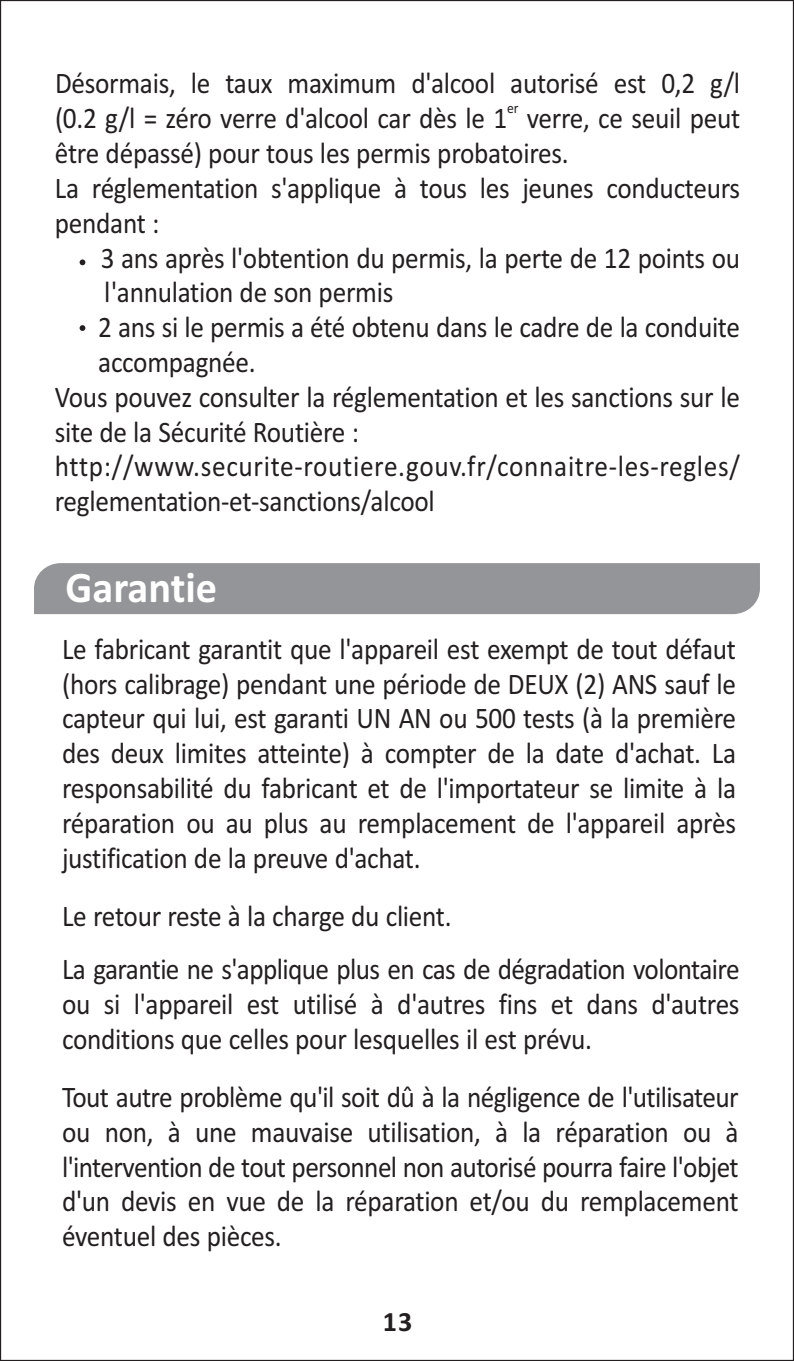
<style>
.page{position:relative;width:794px;height:1361px;background:#fff}
.page>*{position:absolute;margin:0;border:0;box-sizing:border-box;transform-origin:0 0}
.t1{font:700 44px "Calibri";color:#fff;scale:.96 1}
.t2{font:30px/34.8px "Calibri";letter-spacing:-.01em;color:#231f20;scale:.91 1}
.t3{font:30px "Calibri";letter-spacing:.025em;color:#231f20;scale:.91 1}
.t4{font:700 28px "Calibri";color:#231f20}
.t5{font:15.2px "Calibri";color:#231f20;scale:.91 1}
</style>
<div class="page">
<svg style="left:80px;top:259px;width:5px;height:6px"></svg>
<svg style="left:80px;top:325px;width:5px;height:6px"></svg>
<div style="left:34px;top:563px;width:726px;height:51px;background:#939598"></div>
<p class="t2" style="left:55px;top:68px;width:754px">Désormais, le taux maximum d'alcool autorisé est 0,2 g/l</p>
<p class="t5" style="left:507px;top:102px;width:14px">er</p>
<p class="t2" style="left:55px;top:103px;width:754px">(0.2 g/l = zéro verre d'alcool car dès le 1 verre, ce seuil peut être dépassé) pour tous les permis probatoires.<br>La réglementation s'applique à tous les jeunes conducteurs pendant :</p>
<p class="t2" style="left:101px;top:243px;width:704px">3 ans après l'obtention du permis, la perte de 12 points ou</p>
<p class="t2" style="left:104px;top:277px;width:319px">l'annulation de son permis</p>
<p class="t2" style="left:98px;top:312px;width:707px">2 ans si le permis a été obtenu dans le cadre de la conduite</p>
<p class="t2" style="left:98px;top:347px;width:175px">accompagnée.</p>
<p class="t2" style="left:55px;top:382px;width:754px">Vous pouvez consulter la réglementation et les sanctions sur le</p>
<p class="t2" style="left:55px;top:417px;width:336px">site de la Sécurité Routière :</p>
<p class="t3" style="left:55px;top:454px;width:754px">http://www.securite-routiere.gouv.fr/connaitre-les-regles/</p>
<p class="t2" style="left:55px;top:486px;width:419px">reglementation-et-sanctions/alcool</p>
<h1 class="t1" style="left:66px;top:569px;width:159px">Garantie</h1>
<p class="t2" style="left:62px;top:634px;width:742px;text-align:justify">Le fabricant garantit que l'appareil est exempt de tout défaut (hors calibrage) pendant une période de DEUX (2) ANS sauf le capteur qui lui, est garanti UN AN ou 500 tests (à la première des deux limites atteinte) à compter de la date d'achat. La responsabilité du fabricant et de l'importateur se limite à la réparation ou au plus au remplacement de l'appareil après justification de la preuve d'achat.</p>
<p class="t2" style="left:62px;top:891px;width:746px;line-height:53.2px">Le retour reste à la charge du client.<br>La garantie ne s'applique plus en cas de dégradation volontaire</p>
<p class="t2" style="left:62px;top:989px;width:746px">ou si l'appareil est utilisé à d'autres fins et dans d'autres conditions que celles pour lesquelles il est prévu.</p>
<p class="t2" style="left:62px;top:1082px;width:745px;text-align:justify">Tout autre problème qu'il soit dû à la négligence de l'utilisateur ou non, à une mauvaise utilisation, à la réparation ou à l'intervention de tout personnel non autorisé pourra faire l'objet d'un devis en vue de la réparation et/ou du remplacement éventuel des pièces.</p>
<p class="t4" style="left:383px;top:1309px;width:31px">13</p>
</div>
